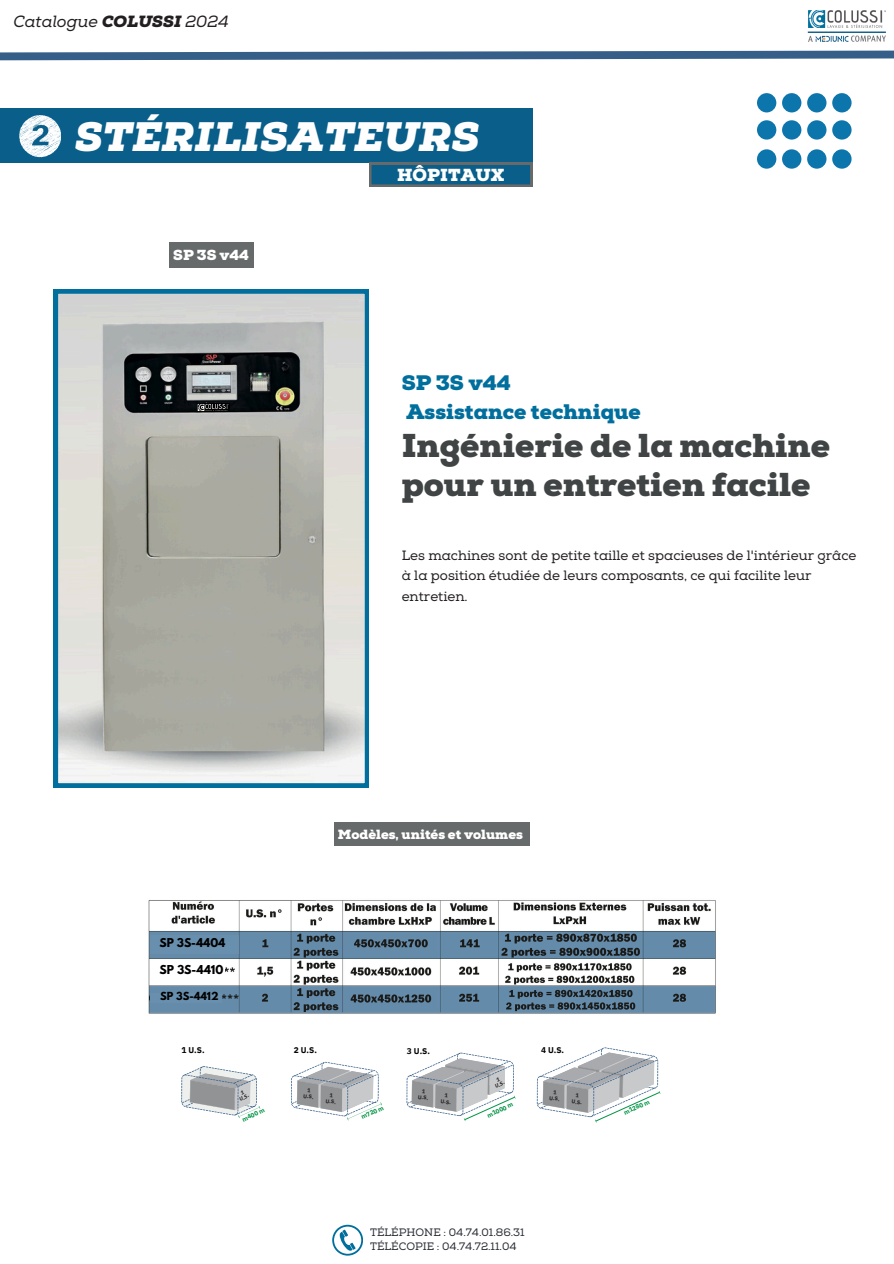
<style>
.page{position:relative;width:894px;height:1264px;background:#fff}
.page>*{position:absolute;margin:0;border:0;box-sizing:border-box;transform-origin:0 0}
.t1{font:italic 900 41.1px "Nexa Slab";color:#fefefe}
.t2{font:900 33px/39.3px "Nexa Slab";color:#404444}
.t3{font:900 21px/29.2px "Nexa Slab";color:#006f9d}
.t4{font:900 17.4px "Nexa Slab";color:#fff}
.t5{font:italic 16.2px "Nexa Slab";color:#231f20}
.t6{font:900 14.55px "Nexa Slab";color:#fff}
.t7{font:13.5px/20.2px "Nexa Slab";color:#231f20}
.t8{font:900 13.35px "Nexa Slab";color:#fff}
.t9{font:700 10.95px "League Spartan";color:#000}
.t10{font:10.8px/14.4px "Nexa Slab";color:#2a2d35}
.t11{font:700 10.8px "League Spartan";color:#000}
.t12{font:700 9.9px "League Spartan";color:#000}
.t13{font:700 8.25px "IBM Plex Sans";color:#000204}
.t14{font:700 6.3px "IBM Plex Sans";color:#009444}
.t15{font:700 5.4px/6.3px "IBM Plex Sans";color:#231f20;text-align:center}
.t16{font:italic 700 5.4px/4.8px "IBM Plex Sans";color:#231f20;text-align:center}
.s1{font-weight:900}
</style>
<div class="page">
<svg style="left:0;top:50px;width:893px;height:11px"></svg>
<img style="left:807px;top:10px;width:79px;height:32px">
<svg style="left:332px;top:1224px;width:30px;height:31px"></svg>
<div style="left:0;top:108px;width:532px;height:55px;background:#095f8a"></div>
<div style="left:369px;top:163px;width:163px;height:24px;background:#676a6a"></div>
<div style="left:371px;top:165px;width:159px;height:20px;background:#095f8a"></div>
<svg style="left:19px;top:115px;width:42px;height:42px"></svg>
<div style="left:756px;top:149px;width:20px;height:20px;background:#0c75ac;border-radius:50%"></div>
<div style="left:756px;top:120px;width:20px;height:20px;background:#0c75ac;border-radius:50%"></div>
<div style="left:756px;top:93px;width:20px;height:19px;background:#0c75ac;border-radius:50%"></div>
<div style="left:781px;top:149px;width:20px;height:20px;background:#0c75ac;border-radius:50%"></div>
<div style="left:781px;top:120px;width:20px;height:20px;background:#0c75ac;border-radius:50%"></div>
<div style="left:781px;top:93px;width:20px;height:19px;background:#0c75ac;border-radius:50%"></div>
<div style="left:806px;top:149px;width:20px;height:20px;background:#0c75ac;border-radius:50%"></div>
<div style="left:806px;top:120px;width:20px;height:20px;background:#0c75ac;border-radius:50%"></div>
<div style="left:806px;top:93px;width:20px;height:19px;background:#0c75ac;border-radius:50%"></div>
<div style="left:832px;top:149px;width:19px;height:20px;background:#0c75ac;border-radius:50%"></div>
<div style="left:832px;top:120px;width:19px;height:20px;background:#0c75ac;border-radius:50%"></div>
<div style="left:832px;top:93px;width:19px;height:19px;background:#0c75ac;border-radius:50%"></div>
<div style="left:169px;top:242px;width:84px;height:26px;background:#676a6a"></div>
<div style="left:334px;top:822px;width:195px;height:23px;background:#676a6a"></div>
<svg style="left:181px;top:1066px;width:79px;height:52px"></svg>
<svg style="left:291px;top:1061px;width:91px;height:59px"></svg>
<svg style="left:406px;top:1052px;width:109px;height:69px"></svg>
<svg style="left:536px;top:1047px;width:124px;height:75px"></svg>
<img style="left:148px;top:900px;width:568px;height:114px">
<div style="left:150px;top:934px;width:88px;height:19px;background:#688fae"></div>
<div style="left:150px;top:961px;width:75px;height:19px;background:#fff"></div>
<div style="left:150px;top:992px;width:71px;height:10px;background:#688fae"></div>
<svg style="left:54px;top:289px;width:315px;height:498px;background:#aeb3af"></svg>
<img style="left:196px;top:401px;width:34px;height:10px">
<p class="t5" style="left:13px;top:12px;width:217px">Catalogue <span class="s1">COLUSSI</span> 2024</p>
<h1 class="t1" style="left:75px;top:112px;width:405px">STÉRILISATEURS</h1>
<h3 class="t6" style="left:173px;top:246px;width:77px">SP 3S v44</h3>
<p class="t4" style="left:397px;top:164px;width:109px">HÔPITAUX</p>
<p class="t3" style="left:401px;top:369px;width:240px">SP 3S v44<br>Assistance technique</p>
<p class="t2" style="left:401px;top:426px;width:429px">Ingénierie de la machine pour un entretien facile</p>
<p class="t7" style="left:401px;top:545px;width:456px">Les machines sont de petite taille et spacieuses de l'intérieur grâce à la position étudiée de leurs composants, ce qui facilite leur entretien.</p>
<p class="t11" style="left:159px;top:937px;width:68px">SP 3S-4404</p>
<p class="t9" style="left:159px;top:963px;width:65px">SP 3S-4410</p>
<p class="t12" style="left:160px;top:991px;width:60px">SP 3S-4412</p>
<p class="t8" style="left:338px;top:826px;width:186px">Modèles, unités et volumes</p>
<p class="t13" style="left:181px;top:1045px;width:25px">1 U.S.</p>
<p class="t13" style="left:294px;top:1044px;width:25px">2 U.S.</p>
<p class="t13" style="left:407px;top:1045px;width:25px">3 U.S.</p>
<p class="t13" style="left:541px;top:1044px;width:25px">4 U.S.</p>
<p class="t16" style="left:491px;top:1080px;width:12px;rotate:-28deg">1<br>U.S.</p>
<h5 class="t15" style="left:304px;top:1086px;width:12px;rotate:7deg">1<br>U.S.</h5>
<p class="t15" style="left:327px;top:1091px;width:12px;rotate:7deg">1<br>U.S.</p>
<p class="t15" style="left:419px;top:1087px;width:12px;rotate:7deg">1<br>U.S.</p>
<h2 class="t15" style="left:441px;top:1091px;width:12px;rotate:7deg">1<br>U.S.</h2>
<h6 class="t15" style="left:550px;top:1088px;width:12px;rotate:7deg">1<br>U.S.</h6>
<h5 class="t15" style="left:572px;top:1091px;width:12px;rotate:7deg">1<br>U.S.</h5>
<p class="t16" style="left:236px;top:1093px;width:12px;rotate:-28deg">1<br>U.S.</p>
<p class="t14" style="left:241px;top:1115px;width:25px;rotate:-25deg">m400 m</p>
<p class="t14" style="left:359px;top:1113px;width:25px;rotate:-25deg">m720 m</p>
<p class="t14" style="left:485px;top:1111px;width:29px;rotate:-25deg">m1000 m</p>
<p class="t14" style="left:622px;top:1108px;width:29px;rotate:-25deg">m1280 m</p>
<p class="t10" style="left:370px;top:1225px;width:156px">TÉLÉPHONE : 04.74.01.86.31<br>TÉLÉCOPIE : 04.74.72.11.04</p>
</div>
